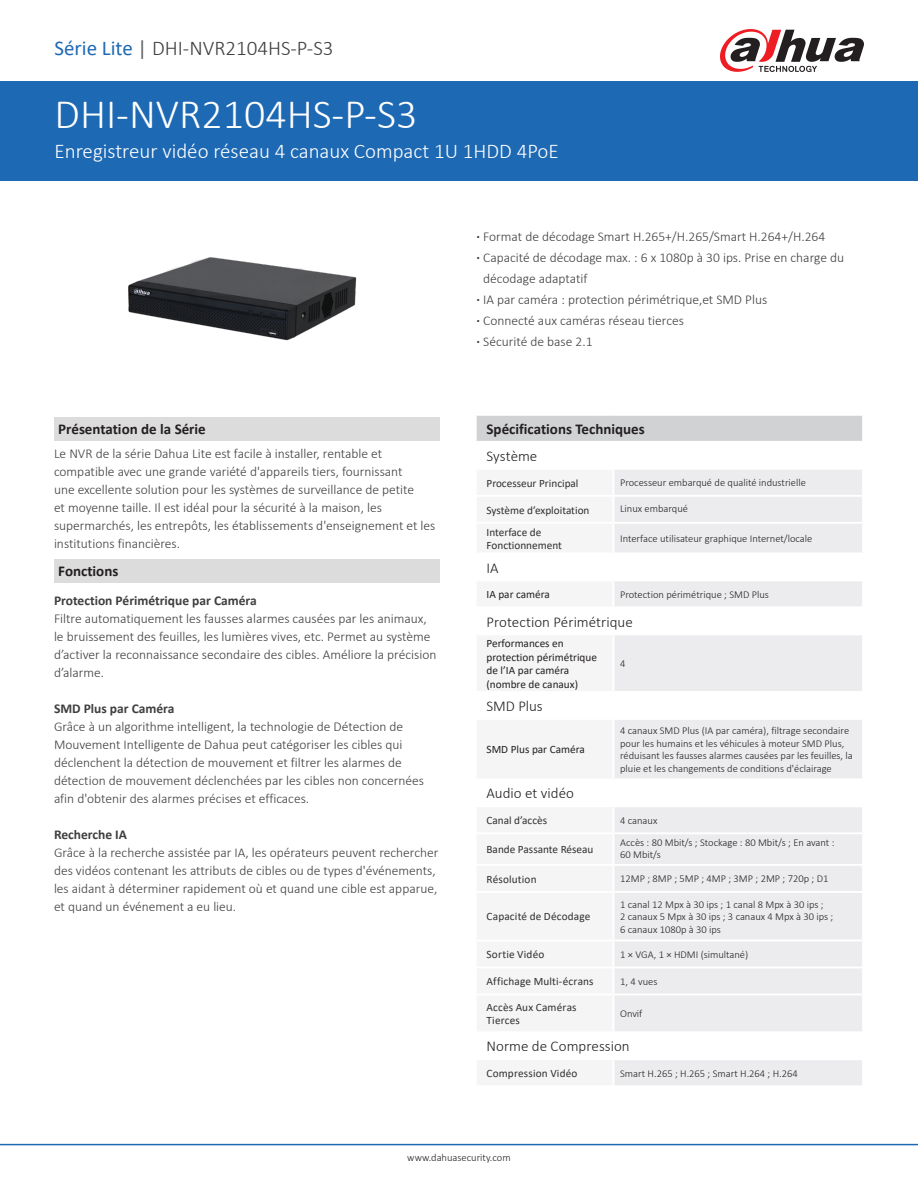
<style>
.page{position:relative;width:918px;height:1188px;background:#fff}
.page>*{position:absolute;margin:0;border:0;box-sizing:border-box;transform-origin:0 0}
.t1{font:300 42px "Calibri";color:#fff}
.t2{font:300 21px "Calibri";color:#fff}
.t3{font:300 21px "Calibri";color:#3e3e3f}
.表格大类{font:300 15px "Calibri";color:#231f20}
.t4{font:700 15px "Calibri";color:#231f20}
.t5{font:300 13.5px/18px "Calibri";color:#3e3e3f}
.t6{font:700 13.5px "Calibri";color:#3e3e3f}
.表格分类{font:11.25px/13.5px "Calibri";letter-spacing:.005em;color:#312f30}
.t7{font:11.25px/13.5px "Calibri";color:#231f20}
.t8{font:300 10.5px/12.6px "Calibri";color:#231f20}
.s1{font-weight:400;color:#1e69b4}
.s2{font-weight:400;color:#636366}
.s3{font-weight:700}
</style>
<div class="page">
<img style="left:128px;top:257px;width:229px;height:84px">
<div style="left:0;top:81px;width:918px;height:100px;background:#1e69b4"></div>
<hr style="left:0;top:1144px;width:918px;height:1px;background:#1e69b4">
<svg style="left:720px;top:29px;width:144px;height:43px"></svg>
<div style="left:54px;top:417px;width:386px;height:24px;background:#dcdcdd"></div>
<div style="left:54px;top:560px;width:386px;height:23px;background:#dcdcdd"></div>
<div style="left:476px;top:415px;width:387px;height:27px;background:#d1d2d4"></div>
<div style="left:476px;top:806px;width:137px;height:27px;background:#f5f5f6"></div>
<div style="left:613px;top:806px;width:250px;height:27px;background:#ececee"></div>
<div style="left:476px;top:833px;width:137px;height:32px;background:#f5f5f6"></div>
<div style="left:613px;top:833px;width:250px;height:32px;background:#ececee"></div>
<div style="left:476px;top:1059px;width:137px;height:27px;background:#f5f5f6"></div>
<div style="left:613px;top:1059px;width:250px;height:27px;background:#ececee"></div>
<hr style="left:475px;top:414px;width:138px;height:2px;background:#fff">
<hr style="left:613px;top:414px;width:251px;height:2px;background:#fff">
<hr style="left:475px;top:416px;width:2px;height:25px;background:#fff">
<hr style="left:862px;top:416px;width:2px;height:25px;background:#fff">
<hr style="left:475px;top:441px;width:138px;height:2px;background:#fff">
<hr style="left:613px;top:441px;width:251px;height:2px;background:#fff">
<svg style="left:614px;top:470px;width:248px;height:308px"></svg>
<hr style="left:475px;top:805px;width:138px;height:2px;background:#fff">
<hr style="left:475px;top:807px;width:2px;height:25px;background:#fff">
<hr style="left:613px;top:805px;width:251px;height:2px;background:#fff">
<svg style="left:613px;top:807px;width:1px;height:25px"></svg>
<hr style="left:862px;top:807px;width:2px;height:25px;background:#fff">
<hr style="left:475px;top:832px;width:138px;height:2px;background:#fff">
<hr style="left:475px;top:834px;width:2px;height:30px;background:#fff">
<hr style="left:613px;top:832px;width:251px;height:2px;background:#fff">
<hr style="left:613px;top:834px;width:1px;height:30px;background:#fff">
<hr style="left:862px;top:834px;width:2px;height:30px;background:#fff">
<hr style="left:475px;top:864px;width:138px;height:2px;background:#fff">
<hr style="left:613px;top:864px;width:251px;height:2px;background:#fff">
<div style="left:614px;top:866px;width:248px;height:165px;background:#ececee"></div>
<hr style="left:613px;top:994px;width:251px;height:1px;background:#fff">
<hr style="left:475px;top:1058px;width:138px;height:2px;background:#fff">
<hr style="left:475px;top:1060px;width:2px;height:25px;background:#fff">
<hr style="left:613px;top:1058px;width:251px;height:2px;background:#fff">
<svg style="left:613px;top:1060px;width:1px;height:25px"></svg>
<hr style="left:862px;top:1060px;width:2px;height:25px;background:#fff">
<hr style="left:475px;top:1085px;width:138px;height:2px;background:#fff">
<hr style="left:613px;top:1085px;width:251px;height:2px;background:#fff">
<p class="t3" style="left:55px;top:35px;width:280px"><span class="s1">Série Lite</span> <span class="s2">|</span> DHI-NVR2104HS-P-S3</p>
<p class="t1" style="left:55px;top:88px;width:364px">DHI-NVR2104HS-P-S3</p>
<p class="t2" style="left:55px;top:138px;width:506px">Enregistreur vidéo réseau 4 canaux Compact 1U 1HDD 4PoE</p>
<p class="t4" style="left:58px;top:418px;width:149px">Présentation de la Série</p>
<p class="t5" style="left:54px;top:445px;width:383px">Le NVR de la série Dahua Lite est facile à installer, rentable et compatible avec une grande variété d'appareils tiers, fournissant<br>une excellente solution pour les systèmes de surveillance de petite<br>et moyenne taille. Il est idéal pour la sécurité à la maison, les supermarchés, les entrepôts, les établissements d'enseignement et les institutions financières.</p>
<p class="t4" style="left:58px;top:560px;width:62px">Fonctions</p>
<p class="t6" style="left:54px;top:591px;width:204px">Protection Périmétrique par Caméra</p>
<p class="t5" style="left:54px;top:610px;width:384px">Filtre automatiquement les fausses alarmes causées par les animaux, le bruissement des feuilles, les lumières vives, etc. Permet au système d’activer la reconnaissance secondaire des cibles. Améliore la précision d’alarme.</p>
<p class="t6" style="left:54px;top:699px;width:122px">SMD Plus par Caméra</p>
<p class="t5" style="left:54px;top:718px;width:372px">Grâce à un algorithme intelligent, la technologie de Détection de Mouvement Intelligente de Dahua peut catégoriser les cibles qui déclenchent la détection de mouvement et filtrer les alarmes de détection de mouvement déclenchées par les cibles non concernées afin d'obtenir des alarmes précises et efficaces.</p>
<p class="t6" style="left:54px;top:825px;width:75px">Recherche IA</p>
<p class="t5" style="left:54px;top:844px;width:386px">Grâce à la recherche assistée par IA, les opérateurs peuvent rechercher des vidéos contenant les attributs de cibles ou de types d'événements, les aidant à déterminer rapidement où et quand une cible est apparue, et quand un événement a eu lieu.</p>
<p class="t5" style="left:477px;top:228px;width:350px"><span class="s3">·</span> Format de décodage Smart H.265+/H.265/Smart H.264+/H.264</p>
<p class="t5" style="left:483px;top:247px;width:362px;line-height:21px;text-indent:-7px"><span class="s3">·</span> Capacité de décodage max. : 6 x 1080p à 30 ips. Prise en charge du décodage adaptatif</p>
<p class="t5" style="left:477px;top:291px;width:292px"><span class="s3">·</span> IA par caméra : protection périmétrique,et SMD Plus</p>
<p class="t5" style="left:477px;top:312px;width:209px"><span class="s3">·</span> Connecté aux caméras réseau tierces</p>
<p class="t5" style="left:477px;top:333px;width:118px"><span class="s3">·</span> Sécurité de base 2.1</p>
<p class="t4" style="left:487px;top:418px;width:160px">Spécifications Techniques</p>
<p class="表格大类" style="left:487px;top:447px;width:52px">Système</p>
<p class="表格分类" style="left:487px;top:476px;width:94px">Processeur Principal</p>
<p class="t8" style="left:620px;top:476px;width:187px">Processeur embarqué de qualité industrielle</p>
<p class="表格分类" style="left:487px;top:503px;width:104px">Système d’exploitation</p>
<p class="t8" style="left:620px;top:502px;width:69px">Linux embarqué</p>
<p class="表格分类" style="left:487px;top:525px;width:77px">Interface de<br>Fonctionnement</p>
<p class="t8" style="left:620px;top:532px;width:194px">Interface utilisateur graphique Internet/locale</p>
<p class="表格大类" style="left:487px;top:558px;width:14px">IA</p>
<p class="t7" style="left:487px;top:587px;width:65px">IA par caméra</p>
<p class="t8" style="left:620px;top:588px;width:150px">Protection périmétrique ; SMD Plus</p>
<p class="表格大类" style="left:487px;top:612px;width:148px">Protection Périmétrique</p>
<p class="t7" style="left:487px;top:636px;width:112px">Performances en protection périmétrique de l’IA par caméra (nombre de canaux)</p>
<p class="t8" style="left:620px;top:657px;width:7px">4</p>
<p class="表格大类" style="left:487px;top:697px;width:58px">SMD Plus</p>
<p class="t7" style="left:487px;top:743px;width:100px">SMD Plus par Caméra</p>
<p class="t8" style="left:620px;top:724px;width:234px">4 canaux SMD Plus (IA par caméra), filtrage secondaire pour les humains et les véhicules à moteur SMD Plus, réduisant les fausses alarmes causées par les feuilles, la pluie et les changements de conditions d'éclairage</p>
<p class="表格大类" style="left:487px;top:784px;width:89px">Audio et vidéo</p>
<p class="表格分类" style="left:487px;top:813px;width:62px">Canal d’accès</p>
<p class="t8" style="left:620px;top:814px;width:39px">4 canaux</p>
<p class="表格分类" style="left:487px;top:843px;width:109px">Bande Passante Réseau</p>
<p class="t8" style="left:620px;top:836px;width:216px">Accès : 80 Mbit/s ; Stockage : 80 Mbit/s ; En avant :<br>60 Mbit/s</p>
<p class="表格分类" style="left:487px;top:872px;width:52px">Résolution</p>
<p class="t8" style="left:620px;top:872px;width:210px">12MP ; 8MP ; 5MP ; 4MP ; 3MP ; 2MP ; 720p ; D1</p>
<p class="表格分类" style="left:487px;top:910px;width:106px">Capacité de Décodage</p>
<p class="t8" style="left:620px;top:898px;width:215px">1 canal 12 Mpx à 30 ips ; 1 canal 8 Mpx à 30 ips ;<br>2 canaux 5 Mpx à 30 ips ; 3 canaux 4 Mpx à 30 ips ;<br>6 canaux 1080p à 30 ips</p>
<p class="表格分类" style="left:487px;top:947px;width:59px">Sortie Vidéo</p>
<p class="t8" style="left:620px;top:948px;width:130px">1 × VGA, 1 × HDMI (simultané)</p>
<p class="表格分类" style="left:487px;top:974px;width:109px">Affichage Multi-écrans</p>
<p class="t8" style="left:620px;top:975px;width:39px">1, 4 vues</p>
<p class="表格分类" style="left:487px;top:1000px;width:92px">Accès Aux Caméras<br>Tierces</p>
<p class="t8" style="left:620px;top:1007px;width:24px">Onvif</p>
<p class="表格大类" style="left:487px;top:1037px;width:145px">Norme de Compression</p>
<p class="表格分类" style="left:487px;top:1066px;width:93px">Compression Vidéo</p>
<p class="t8" style="left:620px;top:1067px;width:179px">Smart H.265 ; H.265 ; Smart H.264 ; H.264</p>
<p class="t8" style="left:407px;top:1151px;width:105px">www.dahuasecurity.com</p>
</div>
